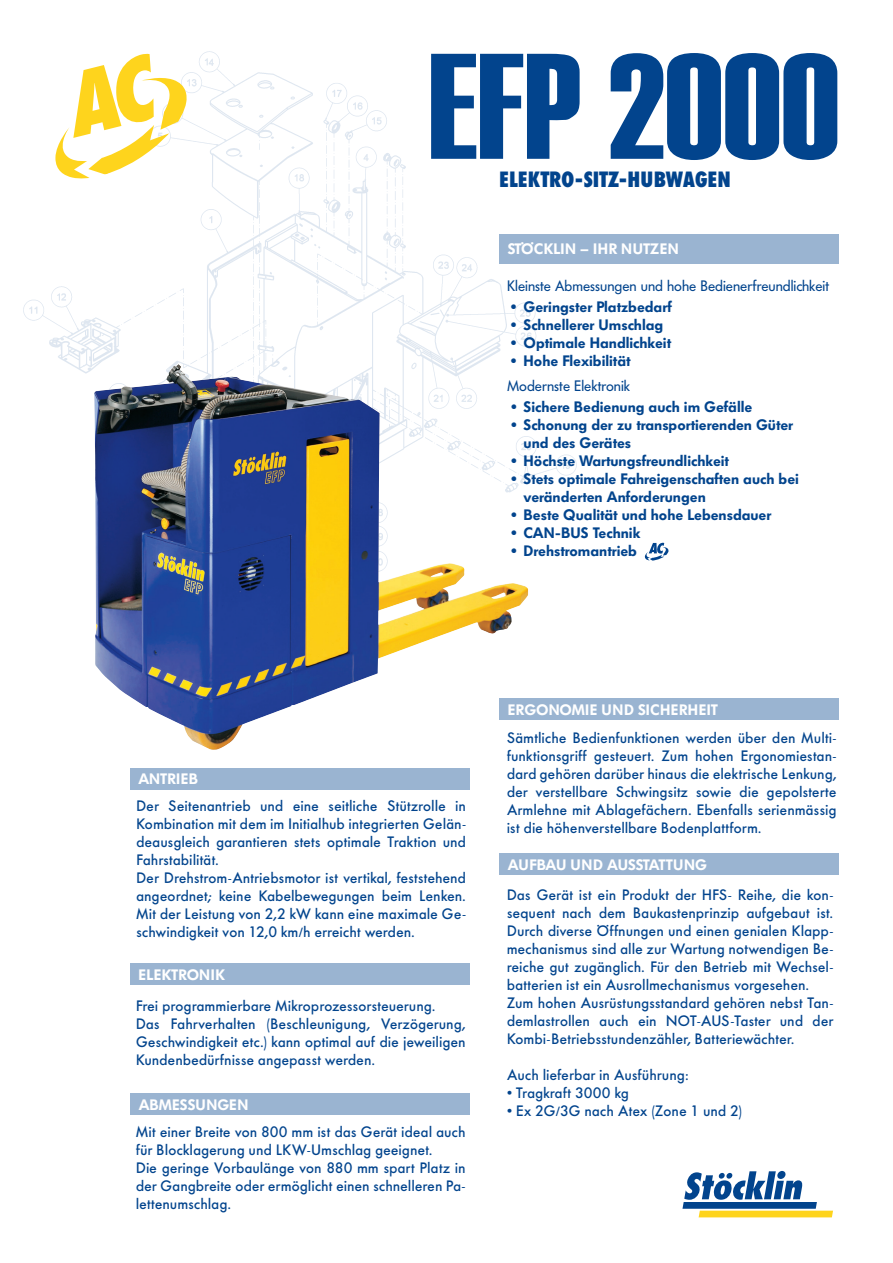
<style>
.page{position:relative;width:893px;height:1263px;background:#fff}
.page>*{position:absolute;margin:0;border:0;box-sizing:border-box;transform-origin:0 0}
.t1{font:150px "Haettenschweiler";color:#02448d}
.t2{font:800 21.9px "Futura Condensed BQ";letter-spacing:.01em;color:#02448d}
.t3{font:500 15px/18px "Futura BQ";letter-spacing:.015em;color:#02448d}
.t4{font:600 15px/18px "Futura BQ";color:#02448d}
.t5{font:15px "Futura BQ";color:#02448d}
.t6{font:600 15px "Futura BQ";color:#fff}
.t7{font:600 15px "Futura BQ";letter-spacing:.02em;color:#fff}
</style>
<div class="page">
<img style="left:23px;top:51px;width:554px;height:431px">
<div style="left:500px;top:853px;width:339px;height:22px;background:#9ab4d1"></div>
<svg style="left:682px;top:1171px;width:151px;height:46px"></svg>
<div style="left:131px;top:1094px;width:339px;height:21px;background:#9ab4d1"></div>
<div style="left:130px;top:963px;width:340px;height:22px;background:#9ab4d1"></div>
<div style="left:130px;top:768px;width:340px;height:21px;background:#9ab4d1"></div>
<svg style="left:55px;top:54px;width:132px;height:125px"></svg>
<svg style="left:644px;top:543px;width:25px;height:17px"></svg>
<div style="left:500px;top:234px;width:339px;height:30px;background:#9ab4d1"></div>
<img style="left:94px;top:364px;width:434px;height:386px">
<div style="left:500px;top:699px;width:339px;height:21px;background:#9ab4d1"></div>
<h1 class="t1" style="left:429px;top:21px;width:412px">EFP 2000</h1>
<h2 class="t2" style="left:500px;top:167px;width:232px">ELEKTRO-SITZ-HUBWAGEN</h2>
<p class="t7" style="left:508px;top:240px;width:172px">STÖCKLIN – IHR NUTZEN</p>
<p class="t5" style="left:507px;top:277px;width:324px">Kleinste Abmessungen und hohe Bedienerfreundlichkeit</p>
<p class="t4" style="left:511px;top:298px;width:162px">• Geringster Platzbedarf</p>
<p class="t4" style="left:511px;top:316px;width:154px">• Schnellerer Umschlag</p>
<p class="t4" style="left:511px;top:334px;width:161px">• Optimale Handlichkeit</p>
<p class="t4" style="left:511px;top:352px;width:121px">• Hohe Flexibilität</p>
<p class="t5" style="left:507px;top:377px;width:125px">Modernste Elektronik</p>
<p class="t4" style="left:512px;top:398px;width:242px">• Sichere Bedienung auch im Gefälle</p>
<p class="t4" style="left:524px;top:416px;width:271px;text-indent:-12px">• Schonung der zu transportierenden Güter und des Gerätes</p>
<p class="t4" style="left:512px;top:452px;width:219px">• Höchste Wartungsfreundlichkeit</p>
<p class="t4" style="left:524px;top:470px;width:277px;text-indent:-12px">• Stets optimale Fahreigenschaften auch bei veränderten Anforderungen</p>
<p class="t4" style="left:512px;top:506px;width:261px">• Beste Qualität und hohe Lebensdauer</p>
<p class="t4" style="left:512px;top:524px;width:130px">• CAN-BUS Technik</p>
<p class="t4" style="left:512px;top:542px;width:127px">• Drehstromantrieb</p>
<p class="t6" style="left:138px;top:770px;width:61px">ANTRIEB</p>
<p class="t3" style="left:136px;top:797px;width:331px">Der Seitenantrieb und eine seitliche Stützrolle in Kombination mit dem im Initialhub integrierten Gelän&shy;deausgleich garantieren stets optimale Traktion und Fahrstabilität.<br>Der Drehstrom-Antriebsmotor ist vertikal, feststehend angeordnet; keine Kabelbewegungen beim Lenken.<br>Mit der Leistung von 2,2 kW kann eine maximale Ge&shy;schwindigkeit von 12,0 km/h erreicht werden.</p>
<p class="t6" style="left:138px;top:966px;width:88px">ELEKTRONIK</p>
<p class="t3" style="left:136px;top:997px;width:331px">Frei programmierbare Mikroprozessorsteuerung.<br>Das Fahrverhalten (Beschleunigung, Verzögerung, Geschwindigkeit etc.) kann optimal auf die jeweiligen Kundenbedürfnisse angepasst werden.</p>
<p class="t6" style="left:139px;top:1096px;width:111px">ABMESSUNGEN</p>
<p class="t3" style="left:136px;top:1123px;width:331px">Mit einer Breite von 800 mm ist das Gerät ideal auch für Blocklagerung und LKW-Umschlag geeignet.<br>Die geringe Vorbaulänge von 880 mm spart Platz in der Gangbreite oder ermöglicht einen schnelleren Pa&shy;lettenumschlag.</p>
<p class="t7" style="left:508px;top:701px;width:212px">ERGONOMIE UND SICHERHEIT</p>
<p class="t3" style="left:507px;top:729px;width:331px;text-align:justify">Sämtliche Bedienfunktionen werden über den Multi&shy;funktionsgriff gesteuert. Zum hohen Ergonomiestan&shy;dard gehören darüber hinaus die elektrische Lenkung, der verstellbare Schwingsitz sowie die gepolsterte Armlehne mit Ablagefächern. Ebenfalls serienmässig ist die höhenverstellbare Bodenplattform.</p>
<p class="t6" style="left:508px;top:856px;width:201px">AUFBAU UND AUSSTATTUNG</p>
<p class="t3" style="left:507px;top:886px;width:328px">Das Gerät ist ein Produkt der HFS- Reihe, die kon&shy;sequent nach dem Baukastenprinzip aufgebaut ist.<br>Durch diverse Öffnungen und einen genialen Klapp&shy;mechanismus sind alle zur Wartung notwendigen Be&shy;reiche gut zugänglich. Für den Betrieb mit Wechsel&shy;batterien ist ein Ausrollmechanismus vorgesehen.<br>Zum hohen Ausrüstungsstandard gehören nebst Tan&shy;demlastrollen auch ein NOT-AUS-Taster und der Kombi-Betriebsstundenzähler, Batteriewächter.</p>
<p class="t3" style="left:507px;top:1066px;width:183px">Auch lieferbar in Ausführung:</p>
<p class="t3" style="left:507px;top:1084px;width:123px">• Tragkraft 3000 kg</p>
<p class="t3" style="left:507px;top:1102px;width:237px">• Ex 2G/3G nach Atex (Zone 1 und 2)</p>
</div>
